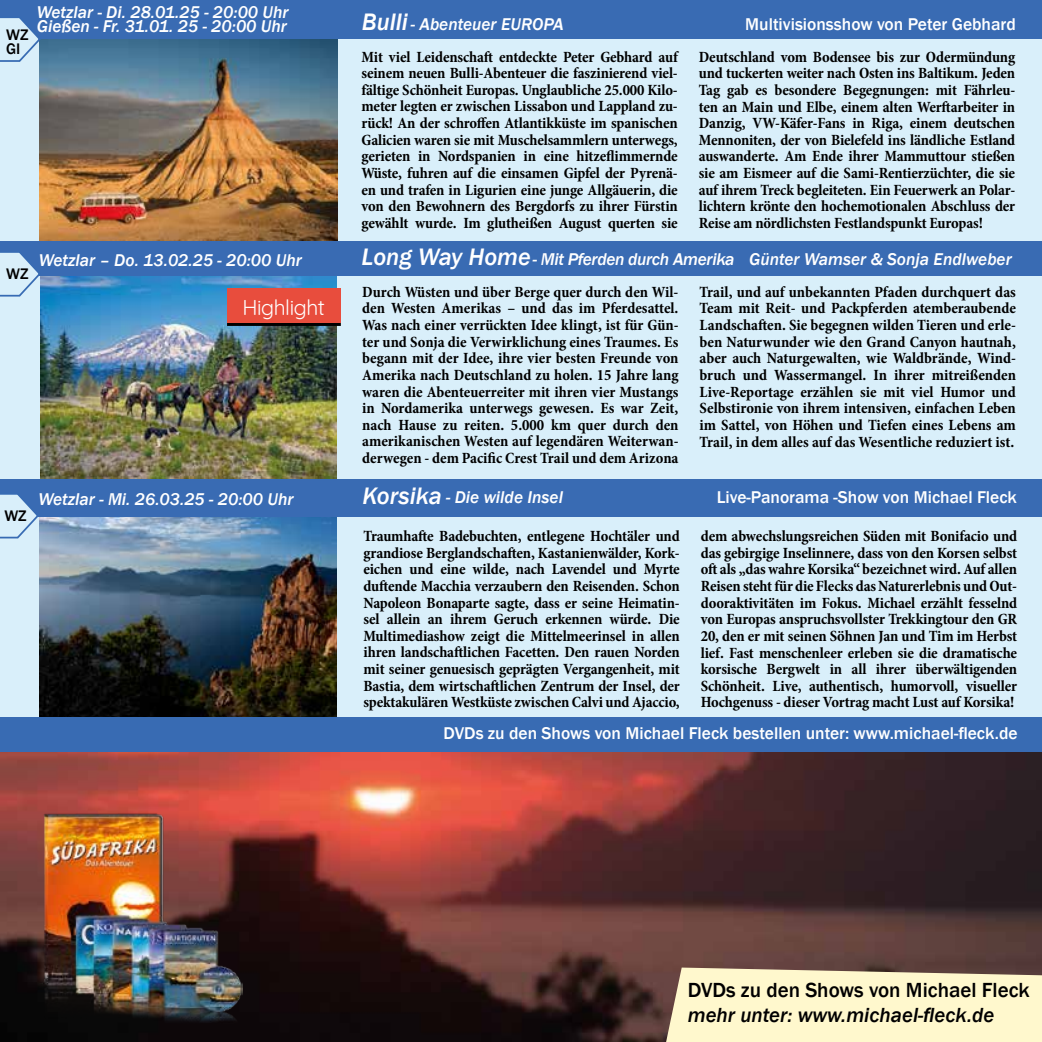
<style>
.page{position:relative;width:1042px;height:1042px;background:#d9effa}
.page>*{position:absolute;margin:0;border:0;box-sizing:border-box;transform-origin:0 0}
.t1{font:italic 500 24.5px "Franklin Gothic";color:#fff}
.t2{font:italic 500 21px "Franklin Gothic";color:#000}
.t3{font:500 21px "Franklin Gothic";color:#000}
.t4{font:21px "Quicksand";letter-spacing:-.02em;color:#fff}
.t5{font:italic 500 17.5px/14px "Franklin Gothic";color:#fff}
.t6{font:500 17.5px "Franklin Gothic";color:#fff}
.t7{font:italic 500 17.5px "Franklin Gothic";letter-spacing:-.02em;color:#fff}
.t8{font:700 condensed 15.75px/16.6px "Minion Pro";letter-spacing:-.01em;color:#000;text-align:justify}
.t9{font:500 15.75px/14px "Franklin Gothic";color:#000}
</style>
<div class="page">
<img style="left:40px;top:275px;width:297px;height:204px">
<img style="left:40px;top:39px;width:298px;height:202px">
<img style="left:39px;top:516px;width:298px;height:201px">
<img style="left:0;top:752px;width:1042px;height:290px">
<img style="left:39px;top:774px;width:203px;height:252px">
<svg style="left:666px;top:967px;width:376px;height:75px;background:#f2e9c1"></svg>
<div style="left:227px;top:291px;width:113px;height:35px;background:#000"></div>
<div style="left:227px;top:288px;width:113px;height:35px;background:#e84d3d"></div>
<div style="left:0;top:241px;width:1042px;height:34px;background:#396bb3"></div>
<div style="left:0;top:717px;width:1042px;height:35px;background:#386bb3"></div>
<div style="left:0;top:0;width:1042px;height:39px;background:#396bb3"></div>
<div style="left:0;top:479px;width:1042px;height:37px;background:#396bb3"></div>
<svg style="left:0;top:18px;width:42px;height:45px"></svg>
<svg style="left:0;top:252px;width:42px;height:45px"></svg>
<svg style="left:0;top:494px;width:40px;height:45px"></svg>
<p class="t9" style="left:6px;top:28px;width:24px">WZ<br>GI</p>
<p class="t9" style="left:6px;top:267px;width:24px">WZ</p>
<p class="t9" style="left:4px;top:508px;width:24px">WZ</p>
<p class="t5" style="left:37px;top:6px;width:253px">Wetzlar - Di. 28.01.25 - 20:00 Uhr<br>Gießen - Fr. 31.01. 25 - 20:00 Uhr</p>
<h1 class="t1" style="left:362px;top:7px;width:48px">Bulli</h1>
<p class="t5" style="left:411px;top:17px;width:154px">- Abenteuer EUROPA</p>
<p class="t6" style="left:745px;top:13px;width:272px">Multivisionsshow von Peter Gebhard</p>
<p class="t8" style="left:361px;top:48px;width:318px">Mit viel Leidenschaft entdeckte Peter Gebhard auf seinem neuen Bulli-Abenteuer die faszinierend viel&shy;fältige Schönheit Europas. Unglaubliche 25.000 Kilo&shy;meter legten er zwischen Lissabon und Lappland zu&shy;rück! An der schroffen Atlantikküste im spanischen Galicien waren sie mit Muschelsammlern unterwegs, gerieten in Nordspanien in eine hitzeflimmernde Wüste, fuhren auf die einsamen Gipfel der Pyrenä&shy;en und trafen in Ligurien eine junge Allgäuerin, die von den Bewohnern des Bergdorfs zu ihrer Fürstin gewählt wurde. Im glutheißen August querten sie</p>
<p class="t8" style="left:699px;top:48px;width:318px">Deutschland vom Bodensee bis zur Odermündung und tuckerten weiter nach Osten ins Baltikum. Jeden Tag gab es besondere Begegnungen: mit Fährleu&shy;ten an Main und Elbe, einem alten Werftarbeiter in Danzig, VW-Käfer-Fans in Riga, einem deutschen Mennoniten, der von Bielefeld ins ländliche Estland auswanderte. Am Ende ihrer Mammuttour stießen sie am Eismeer auf die Sami-Rentierzüchter, die sie auf ihrem Treck begleiteten. Ein Feuerwerk an Polar&shy;lichtern krönte den hochemotionalen Abschluss der Reise am nördlichsten Festlandspunkt Europas!</p>
<p class="t5" style="left:39px;top:253px;width:265px">Wetzlar – Do. 13.02.25 - 20:00 Uhr</p>
<h1 class="t1" style="left:361px;top:242px;width:171px">Long Way Home</h1>
<p class="t8" style="left:362px;top:283px;width:318px">Durch Wüsten und über Berge quer durch den Wil&shy;den Westen Amerikas – und das im Pferdesattel.<br>Was nach einer verrückten Idee klingt, ist für Gün&shy;ter und Sonja die Verwirklichung eines Traumes. Es begann mit der Idee, ihre vier besten Freunde von Amerika nach Deutschland zu holen. 15 Jahre lang waren die Abenteuerreiter mit ihren vier Mustangs in Nordamerika unterwegs gewesen. Es war Zeit, nach Hause zu reiten. 5.000 km quer durch den amerikanischen Westen auf legendären Weiterwan&shy;derwegen - dem Pacific Crest Trail und dem Arizona</p>
<p class="t8" style="left:699px;top:283px;width:318px">Trail, und auf unbekannten Pfaden durchquert das Team mit Reit- und Packpferden atemberaubende Landschaften. Sie begegnen wilden Tieren und erle&shy;ben Naturwunder wie den Grand Canyon hautnah, aber auch Naturgewalten, wie Waldbrände, Wind&shy;bruch und Wassermangel. In ihrer mitreißenden Live-Reportage erzählen sie mit viel Humor und Selbstironie von ihrem intensiven, einfachen Leben im Sattel, von Höhen und Tiefen eines Lebens am Trail, in dem alles auf das Wesentliche reduziert ist.</p>
<p class="t7" style="left:533px;top:249px;width:203px">- Mit Pferden durch Amerika</p>
<p class="t5" style="left:749px;top:253px;width:264px">Günter Wamser &amp; Sonja Endlweber</p>
<h2 class="t4" style="left:242px;top:291px;width:84px">Highlight</h2>
<p class="t5" style="left:38px;top:492px;width:257px">Wetzlar - Mi. 26.03.25 - 20:00 Uhr</p>
<h1 class="t1" style="left:362px;top:480px;width:81px">Korsika</h1>
<p class="t5" style="left:446px;top:491px;width:118px">- Die wilde Insel</p>
<p class="t6" style="left:717px;top:487px;width:302px">Live-Panorama -Show von Michael Fleck</p>
<p class="t8" style="left:363px;top:527px;width:318px">Traumhafte Badebuchten, entlegene Hochtäler und grandiose Berglandschaften, Kastanienwälder, Kork&shy;eichen und eine wilde, nach Lavendel und Myrte duftende Macchia verzaubern den Reisenden. Schon Napoleon Bonaparte sagte, dass er seine Heimatin&shy;sel allein an ihrem Geruch erkennen würde. Die Multimediashow zeigt die Mittelmeerinsel in allen ihren landschaftlichen Facetten. Den rauen Norden mit seiner genuesisch geprägten Vergangenheit, mit Bastia, dem wirtschaftlichen Zentrum der Insel, der spektakulären Westküste zwischen Calvi und Ajaccio,</p>
<p class="t8" style="left:701px;top:528px;width:318px">dem abwechslungsreichen Süden mit Bonifacio und das gebirgige Inselinnere, dass von den Korsen selbst oft als „das wahre Korsika“ bezeichnet wird. Auf allen Reisen steht für die Flecks das Naturerlebnis und Out&shy;dooraktivitäten im Fokus. Michael erzählt fesselnd von Europas anspruchsvollster Trekkingtour den GR 20, den er mit seinen Söhnen Jan und Tim im Herbst lief. Fast menschenleer erleben sie die dramatische korsische Bergwelt in all ihrer überwältigenden Schönheit. Live, authentisch, humorvoll, visueller Hochgenuss - dieser Vortrag macht Lust auf Korsika!</p>
<p class="t6" style="left:444px;top:723px;width:575px">DVDs zu den Shows von Michael Fleck bestellen unter: www.michael-fleck.de</p>
<h2 class="t3" style="left:688px;top:977px;width:343px">DVDs zu den Shows von Michael Fleck</h2>
<h2 class="t2" style="left:688px;top:1002px;width:308px">mehr unter: www.michael-fleck.de</h2>
</div>
